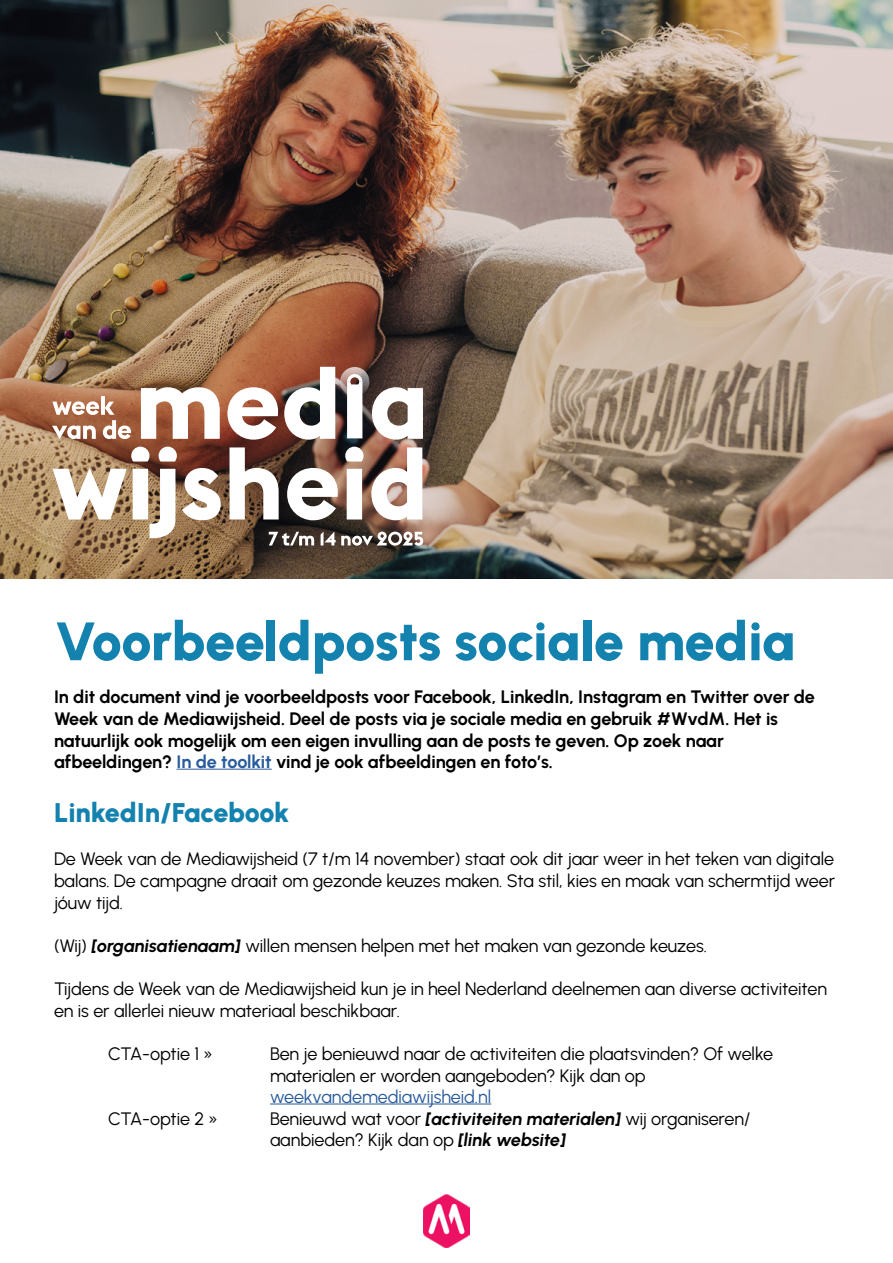
<style>
.page{position:relative;width:893px;height:1263px;background:#fff}
.page>*{position:absolute;margin:0;border:0;box-sizing:border-box;transform-origin:0 0}
.t1{font:900 54px "Urbanist";letter-spacing:-.01em;color:#1482ae}
.t2{font:900 27px "Urbanist";letter-spacing:-.01em;color:#1482ae}
.t3{font:18px/21.6px "Urbanist";letter-spacing:-.005em;color:#000}
.t4{font:700 18px/21.6px "Urbanist";letter-spacing:-.01em;color:#000}
.t5{font:18px "Urbanist";letter-spacing:-.005em;color:#275b9b}
.s1{color:#275b9b}
.s2{font-weight:700;font-style:italic}
</style>
<div class="page">
<hr style="left:177px;top:769px;width:95px;height:1px;background:#275b9b">
<hr style="left:270px;top:1104px;width:221px;height:1px;background:#275b9b">
<img style="left:0;top:0;width:893px;height:578px">
<svg style="left:141px;top:387px;width:79px;height:52px"></svg>
<svg style="left:227px;top:387px;width:51px;height:53px"></svg>
<svg style="left:53px;top:447px;width:168px;height:91px"></svg>
<svg style="left:230px;top:447px;width:49px;height:72px"></svg>
<svg style="left:287px;top:468px;width:51px;height:52px"></svg>
<svg style="left:345px;top:447px;width:19px;height:72px"></svg>
<svg style="left:371px;top:447px;width:51px;height:73px"></svg>
<svg style="left:284px;top:367px;width:139px;height:73px"></svg>
<svg style="left:52px;top:396px;width:79px;height:43px"></svg>
<svg style="left:269px;top:532px;width:45px;height:13px"></svg>
<svg style="left:321px;top:532px;width:102px;height:14px"></svg>
<img style="left:423px;top:1195px;width:47px;height:52px">
<h1 class="t1" style="left:54px;top:603px;width:742px">Voorbeeldposts sociale media</h1>
<p class="t4" style="left:54px;top:685px;width:762px">In dit document vind je voorbeeldposts voor Facebook, LinkedIn, Instagram en Twitter over de Week van de Mediawijsheid. Deel de posts via je sociale media en gebruik #WvdM. Het is natuurlijk ook mogelijk om een eigen invulling aan de posts te geven. Op zoek naar afbeeldingen? <span class="s1">In de toolkit</span> vind je ook afbeeldingen en foto’s.</p>
<h2 class="t2" style="left:54px;top:794px;width:237px">LinkedIn/Facebook</h2>
<p class="t3" style="left:54px;top:848px;width:783px;text-align:justify">De Week van de Mediawijsheid (7 t/m 14 november) staat ook dit jaar weer in het teken van digitale balans. De campagne draait om gezonde keuzes maken. Sta stil, kies en maak van schermtijd weer jóuw tijd.</p>
<p class="t3" style="left:54px;top:934px;width:655px">(Wij) <span class="s2">[organisatienaam]</span> willen mensen helpen met het maken van gezonde keuzes.</p>
<p class="t3" style="left:54px;top:977px;width:775px">Tijdens de Week van de Mediawijsheid kun je in heel Nederland deelnemen aan diverse activiteiten en is er allerlei nieuw materiaal beschikbaar.</p>
<p class="t3" style="left:108px;top:1042px;width:106px">CTA-optie 1 »</p>
<p class="t3" style="left:270px;top:1042px;width:505px">Ben je benieuwd naar de activiteiten die plaatsvinden? Of welke materialen er worden aangeboden? Kijk dan op</p>
<p class="t5" style="left:270px;top:1085px;width:223px">weekvandemediawijsheid.nl</p>
<p class="t3" style="left:108px;top:1107px;width:111px">CTA-optie 2 »</p>
<p class="t3" style="left:270px;top:1107px;width:482px">Benieuwd wat voor <span class="s2">[activiteiten materialen]</span> wij organiseren/ aanbieden? Kijk dan op <span class="s2">[link website]</span></p>
</div>
